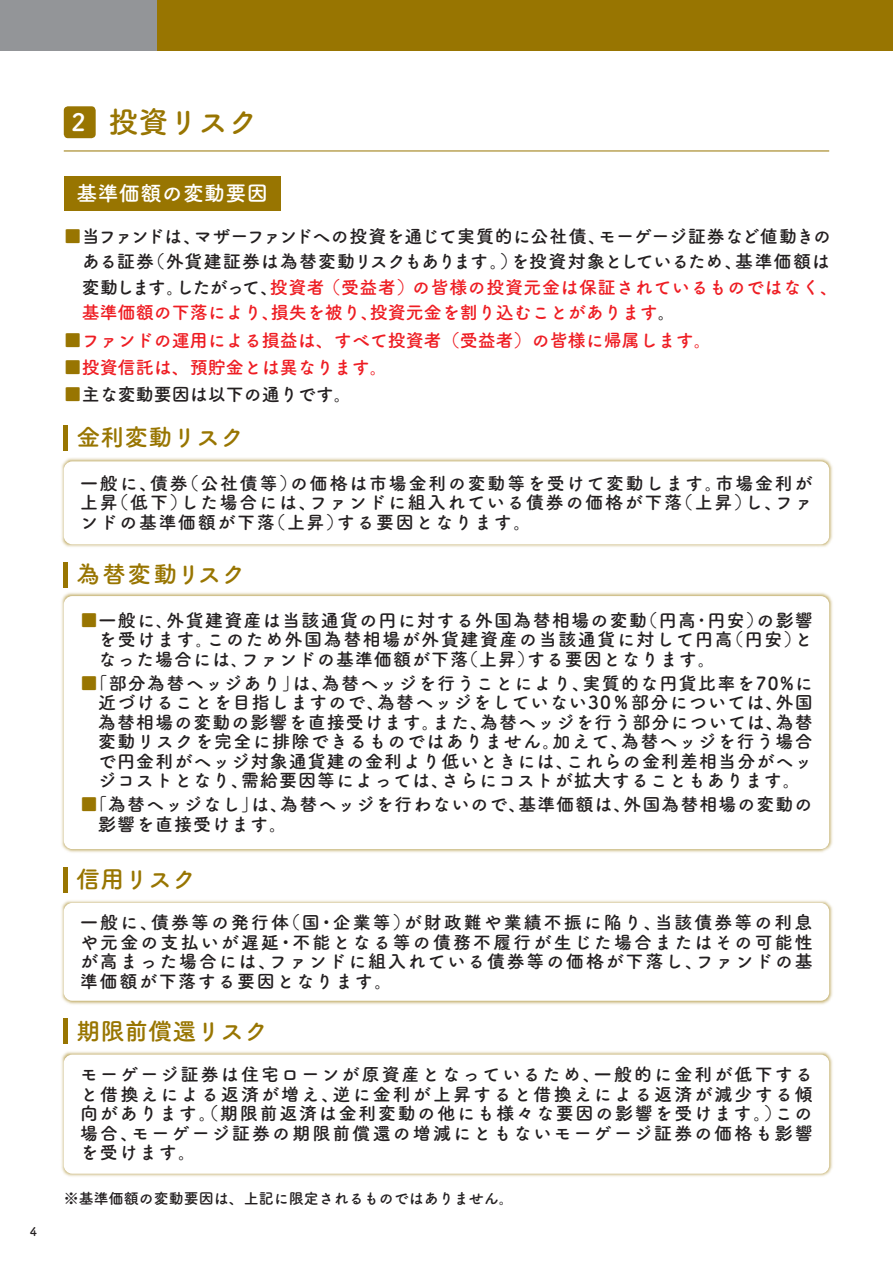
<style>
.page{position:relative;width:893px;height:1263px;background:#fff}
.page>*{position:absolute;margin:0;border:0;box-sizing:border-box;transform-origin:0 0}
.t1{font:30px "Tsuku A Rd Gothic Std B";color:#987501}
.t2{font:24px "Tsuku A Rd Gothic Std B";color:#987501}
.t3{font:24px "Tsuku A Rd Gothic Std B";letter-spacing:.025em;color:#987501}
.t4{font:21px "Tsuku A Rd Gothic Std B";letter-spacing:.015em;color:#fff}
.t5{font:18px/19.5px "Tsuku A Rd Gothic Std B";letter-spacing:.06em;color:#231f20;text-align:justify}
.t6{font:18px/25.3px "Tsuku A Rd Gothic Std B";color:#ee1d23}
.t7{font:18px "Tsuku A Rd Gothic Std B";letter-spacing:-.01em;color:#231f20}
.t8{font:18px "Tsuku A Rd Gothic Std B";color:#231f20}
.t9{font:15px "Tsuku A Rd Gothic Std B";color:#231f20}
.t10{font:12px "Tsuku A Rd Gothic Std B";color:#231f20}
.s1{font-size:24px;color:#fff}
.s2{color:#987501}
.s3{color:#231f20}
</style>
<div class="page">
<div style="left:0;top:0;width:157px;height:51px;background:#939598"></div>
<div style="left:157px;top:0;width:736px;height:51px;background:#987501"></div>
<div style="left:64px;top:176px;width:217px;height:34px;background:#987501"></div>
<hr style="left:64px;top:151px;width:765px;height:1px;background:#987501">
<div style="left:64px;top:106px;width:32px;height:32px;background:#987501;border-radius:4px"></div>
<img style="left:61px;top:458px;width:772px;height:89px">
<div style="left:64px;top:461px;width:765px;height:83px;background:#fff;border-radius:9px"></div>
<hr style="left:64px;top:425px;width:4px;height:26px;background:#987501">
<img style="left:61px;top:900px;width:772px;height:105px">
<div style="left:64px;top:903px;width:765px;height:98px;background:#fff;border-radius:9px"></div>
<hr style="left:64px;top:867px;width:4px;height:25px;background:#987501">
<img style="left:61px;top:1051px;width:772px;height:126px">
<div style="left:64px;top:1054px;width:765px;height:120px;background:#fff;border-radius:9px"></div>
<hr style="left:64px;top:1018px;width:4px;height:26px;background:#987501">
<hr style="left:64px;top:562px;width:4px;height:26px;background:#987501">
<img style="left:61px;top:592px;width:772px;height:261px">
<div style="left:64px;top:596px;width:765px;height:253px;background:#fff;border-radius:9px"></div>
<p class="t10" style="left:30px;top:1222px;width:9px">4</p>
<h1 class="t1" style="left:72px;top:98px;width:188px"><span class="s1">2</span> 投資リスク</h1>
<p class="t4" style="left:77px;top:177px;width:193px">基準価額の変動要因</p>
<p class="t7" style="left:64px;top:222px;width:769px"><span class="s2">■</span>当ファンドは、マザーファンドへの投資を通じて実質的に公社債、モーゲージ証券など値動きの</p>
<p class="t6" style="left:82px;top:248px;width:758px"><span class="s3">ある証券（外貨建証券は為替変動リスクもあります。）を投資対象としているため、基準価額は変動します。したがって、</span>投資者（受益者）の皆様の投資元金は保証されているものではなく、基準価額の下落により、損失を被り、投資元金を割り込むことがあります<span class="s3">。</span></p>
<p class="t6" style="left:64px;top:327px;width:650px"><span class="s2">■</span>ファンドの運用による損益は、すべて投資者（受益者）の皆様に帰属します。</p>
<p class="t6" style="left:64px;top:354px;width:326px"><span class="s2">■</span>投資信託は、預貯金とは異なります。</p>
<p class="t8" style="left:64px;top:380px;width:290px"><span class="s2">■</span>主な変動要因は以下の通りです。</p>
<h2 class="t2" style="left:77px;top:419px;width:170px">金利変動リスク</h2>
<p class="t5" style="left:80px;top:472px;width:734px">一般に、債券（公社債等）の価格は市場金利の変動等を受けて変動します。市場金利が上昇（低下）した場合には、ファンドに組入れている債券の価格が下落（上昇）し、ファンドの基準価額が下落（上昇）する要因となります。</p>
<h2 class="t3" style="left:77px;top:555px;width:171px">為替変動リスク</h2>
<p class="t5" style="left:98px;top:609px;width:716px;text-indent:-18px"><span class="s2">■</span>一般に､外貨建資産は当該通貨の円に対する外国為替相場の変動（円高･円安）の影響を受けます｡このため外国為替相場が外貨建資産の当該通貨に対して円高（円安）となった場合には､ファンドの基準価額が下落（上昇）する要因となります。</p>
<p class="t5" style="left:98px;top:672px;width:716px;text-indent:-18px"><span class="s2">■</span>「部分為替ヘッジあり」は、為替ヘッジを行うことにより、実質的な円貨比率を70%に近づけることを目指しますので、為替ヘッジをしていない30％部分については、外国為替相場の変動の影響を直接受けます。また、為替ヘッジを行う部分については、為替変動リスクを完全に排除できるものではありません。加えて、為替ヘッジを行う場合で円金利がヘッジ対象通貨建の金利より低いときには、これらの金利差相当分がヘッジコストとなり、需給要因等によっては、さらにコストが拡大することもあります。</p>
<p class="t5" style="left:98px;top:794px;width:716px;text-indent:-18px"><span class="s2">■</span>「為替ヘッジなし」は、為替ヘッジを行わないので、基準価額は、外国為替相場の変動の影響を直接受けます。</p>
<h2 class="t2" style="left:77px;top:860px;width:122px">信用リスク</h2>
<p class="t5" style="left:80px;top:912px;width:734px">一般に、債券等の発行体（国・企業等）が財政難や業績不振に陥り、当該債券等の利息や元金の支払いが遅延・不能となる等の債務不履行が生じた場合またはその可能性が高まった場合には、ファンドに組入れている債券等の価格が下落し、ファンドの基準価額が下落する要因となります。</p>
<h2 class="t2" style="left:77px;top:1012px;width:194px">期限前償還リスク</h2>
<p class="t5" style="left:80px;top:1063px;width:734px">モーゲージ証券は住宅ローンが原資産となっているため、一般的に金利が低下すると借換えによる返済が増え、逆に金利が上昇すると借換えによる返済が減少する傾向があります。（期限前返済は金利変動の他にも様々な要因の影響を受けます。）この場合、モーゲージ証券の期限前償還の増減にともないモーゲージ証券の価格も影響を受けます。</p>
<p class="t9" style="left:64px;top:1186px;width:452px">※基準価額の変動要因は、上記に限定されるものではありません。</p>
</div>
